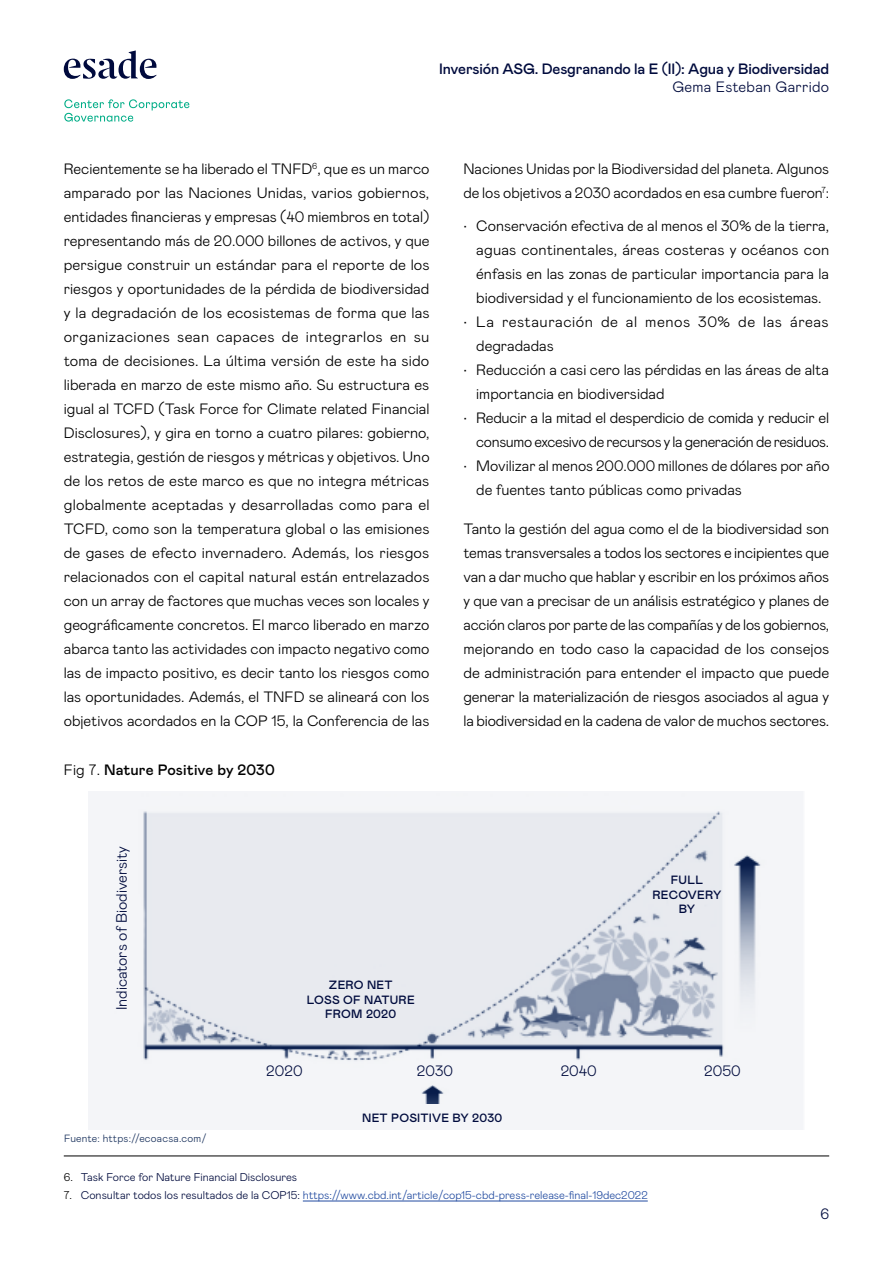
<style>
.page{position:relative;width:893px;height:1263px;background:#fff}
.page>*{position:absolute;margin:0;border:0;box-sizing:border-box;transform-origin:0 0}
.t1{font:300 15px/24px "Mabry Pro";color:#000;text-align:justify}
.t2{font:300 15px/24px "Mabry Pro";letter-spacing:-.025em;color:#000;text-align:right}
.t3{font:500 15px "Mabry Pro";letter-spacing:-.01em;color:#000b3d}
.t4{font:300 15px/24px "Mabry Pro";letter-spacing:.03em;color:#000}
.t5{font:300 15px "Mabry Pro";color:#000b3d}
.t6{font:500 15px "Mabry Pro";letter-spacing:.01em;color:#000}
.t7{font:300 15px "Mabry Pro";letter-spacing:.02em;color:#000b3d}
.t8{font:500 12px/14.4px "Mabry Pro";letter-spacing:.02em;color:#000b3d;text-align:center}
.t9{font:300 11.25px "Mabry Pro";color:#224ba0}
.t10{font:300 11.25px "Mabry Pro";color:#000b3d}
.t11{font:300 10.5px "Mabry Pro";letter-spacing:.02em;color:#18305b}
.s1{font-weight:300}
.s2{color:#000}
.s3{color:#000b3d}
</style>
<div class="page">
<svg style="left:64px;top:99px;width:125px;height:23px"></svg>
<svg style="left:64px;top:51px;width:92px;height:28px"></svg>
<hr style="left:303px;top:1201px;width:345px;height:1px;background:#224ba0">
<hr style="left:64px;top:1156px;width:765px;height:1px;background:#000">
<img style="left:89px;top:791px;width:714px;height:338px">
<img style="left:420px;top:1079px;width:30px;height:25px">
<p class="t3" style="left:439px;top:58px;width:391px">Inversión ASG. Desgranando la E (II): Agua y Biodiversidad</p>
<p class="t7" style="left:672px;top:76px;width:158px">Gema Esteban Garrido</p>
<p class="t1" style="left:64px;top:156px;width:367px">Recientemente se ha liberado el TNFD<sup>6</sup>, que es un marco amparado por las Naciones Unidas, varios gobiernos, entidades financieras y empresas (40 miembros en total) representando más de 20.000 billones de activos, y que persigue construir un estándar para el reporte de los riesgos y oportunidades de la pérdida de biodiversidad y la degradación de los ecosistemas de forma que las organizaciones sean capaces de integrarlos en su toma de decisiones. La última versión de este ha sido liberada en marzo de este mismo año. Su estructura es igual al TCFD (Task Force for Climate related Financial Disclosures), y gira en torno a cuatro pilares: gobierno, estrategia, gestión de riesgos y métricas y objetivos. Uno de los retos de este marco es que no integra métricas globalmente aceptadas y desarrolladas como para el TCFD, como son la temperatura global o las emisiones de gases de efecto invernadero. Además, los riesgos relacionados con el capital natural están entrelazados con un array de factores que muchas veces son locales y geográficamente concretos. El marco liberado en marzo abarca tanto las actividades con impacto negativo como las de impacto positivo, es decir tanto los riesgos como las oportunidades. Además, el TNFD se alineará con los objetivos acordados en la COP 15, la Conferencia de las</p>
<p class="t1" style="left:463px;top:156px;width:367px">Naciones Unidas por la Biodiversidad del planeta. Algunos de los objetivos a 2030 acordados en esa cumbre fueron<sup>7</sup>:</p>
<p class="t1" style="left:476px;top:212px;width:354px;text-indent:-13px">• Conservación efectiva de al menos el 30% de la tierra, aguas continentales, áreas costeras y océanos con énfasis en las zonas de particular importancia para la biodiversidad y el funcionamiento de los ecosistemas.</p>
<p class="t4" style="left:476px;top:308px;width:354px;text-indent:-13px">• La restauración de al menos 30% de las áreas degradadas</p>
<p class="t1" style="left:476px;top:356px;width:354px;text-indent:-13px">• Reducción a casi cero las pérdidas en las áreas de alta importancia en biodiversidad</p>
<p class="t2" style="left:463px;top:404px;width:367px">• Reducir a la mitad el desperdicio de comida y reducir el consumo excesivo de recursos y la generación de residuos.</p>
<p class="t1" style="left:476px;top:452px;width:355px;text-indent:-13px">• Movilizar al menos 200.000 millones de dólares por año de fuentes tanto públicas como privadas</p>
<p class="t1" style="left:463px;top:516px;width:367px">Tanto la gestión del agua como el de la biodiversidad son temas transversales a todos los sectores e incipientes que van a dar mucho que hablar y escribir en los próximos años y que van a precisar de un análisis estratégico y planes de acción claros por parte de las compañías y de los gobiernos, mejorando en todo caso la capacidad de los consejos de administración para entender el impacto que puede generar la materialización de riesgos asociados al agua y la biodiversidad en la cadena de valor de muchos sectores.</p>
<p class="t6" style="left:64px;top:758px;width:213px"><span class="s1">Fig 7.</span> Nature Positive by 2030</p>
<p class="t5" style="left:111px;top:1010px;width:166px;rotate:-90deg">Indicators of Biodiversity</p>
<p class="t8" style="left:307px;top:977px;width:109px">ZERO NET<br>LOSS OF NATURE<br>FROM 2020</p>
<p class="t8" style="left:652px;top:872px;width:70px">FULL<br>RECOVERY<br>BY</p>
<p class="t5" style="left:266px;top:1061px;width:38px">2020</p>
<p class="t5" style="left:417px;top:1061px;width:38px">2030</p>
<p class="t5" style="left:561px;top:1061px;width:38px">2040</p>
<p class="t5" style="left:704px;top:1061px;width:38px">2050</p>
<p class="t11" style="left:64px;top:1131px;width:144px">Fuente: https://ecoacsa.com/</p>
<p class="t8" style="left:362px;top:1110px;width:142px">NET POSITIVE BY 2030</p>
<p class="t10" style="left:64px;top:1169px;width:235px"><span class="s2">6.</span> Task Force for Nature Financial Disclosures</p>
<p class="t9" style="left:64px;top:1187px;width:585px"><span class="s2">7.</span> <span class="s3">Consultar todos los resultados de la COP15:</span> https://www.cbd.int/article/cop15-cbd-press-release-final-19dec2022</p>
<p class="t5" style="left:820px;top:1203px;width:10px">6</p>
</div>
